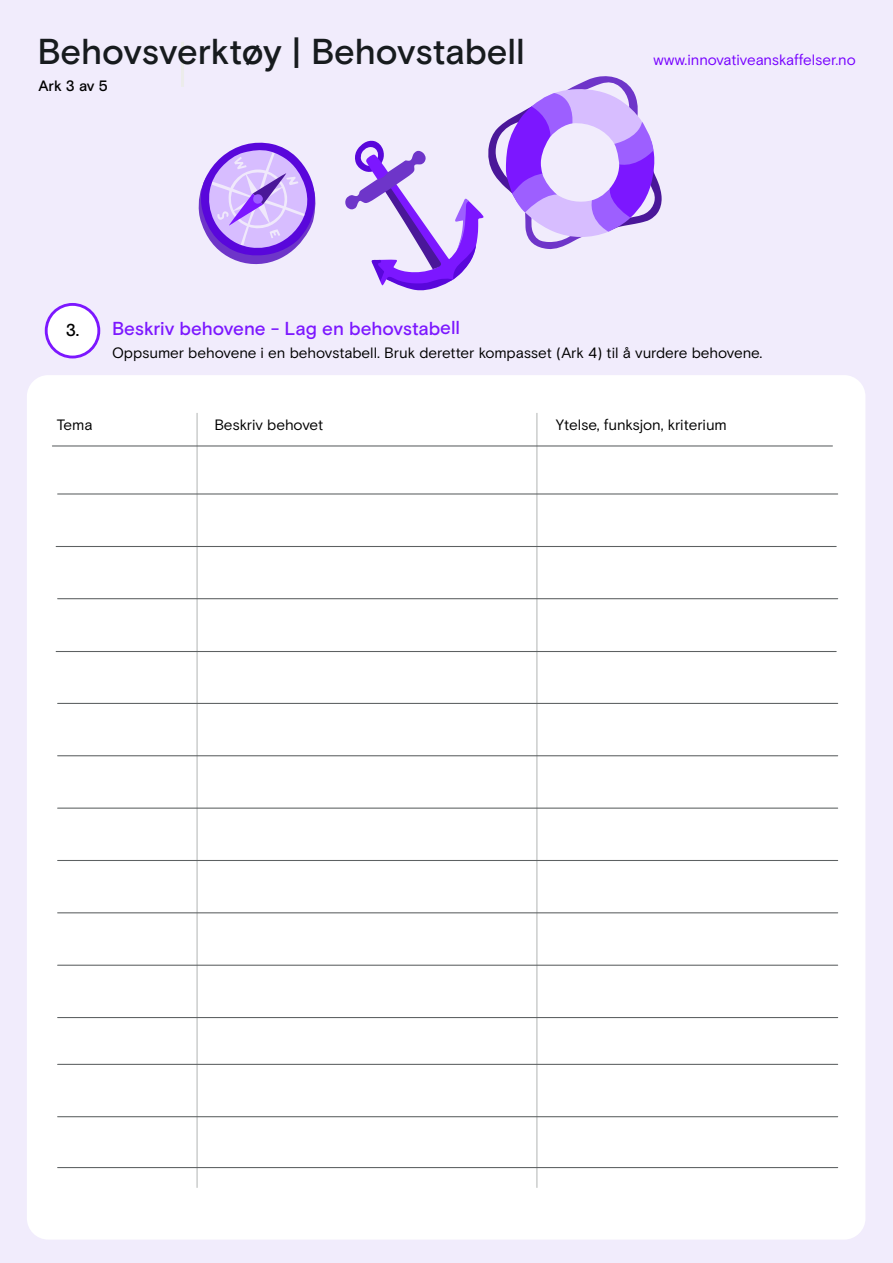
<style>
.page{position:relative;width:893px;height:1263px;background:#f1ecfc}
.page>*{position:absolute;margin:0;border:0;box-sizing:border-box;transform-origin:0 0}
.t1{font:500 36px "Basis Grotesque Pro";letter-spacing:-.005em;color:#171b1e}
.t2{font:500 18.75px "Basis Grotesque Pro";letter-spacing:-.01em;color:#7c17ff}
.t3{font:500 17.25px "Basis Grotesque Pro";color:#000}
.t4{font:15px "Basis Grotesque Pro";letter-spacing:-.005em;color:#000}
.t5{font:15px "Basis Grotesque Pro";letter-spacing:-.01em;color:#7600ff}
.t6{font:500 15px "Basis Grotesque Pro";color:#000}
</style>
<div class="page">
<div style="left:27px;top:375px;width:838px;height:864px;background:#fff;border-radius:21px"></div>
<div style="left:46px;top:304px;width:53px;height:53px;background:#fff;border-radius:50%"></div>
<div style="left:45px;top:303px;width:55px;height:55px;border:3px solid #7c17ff;border-radius:50%"></div>
<svg style="left:198px;top:142px;width:118px;height:123px"></svg>
<svg style="left:345px;top:76px;width:317px;height:215px"></svg>
<hr style="left:196px;top:413px;width:2px;height:775px;background:#cfd1d0">
<hr style="left:536px;top:413px;width:2px;height:775px;background:#cfd1d0">
<hr style="left:52px;top:445px;width:780px;height:1px;background:#5d6162">
<hr style="left:58px;top:598px;width:780px;height:1px;background:#5d6162">
<hr style="left:58px;top:755px;width:780px;height:1px;background:#5d6162">
<hr style="left:58px;top:1017px;width:780px;height:1px;background:#5d6162">
<hr style="left:58px;top:912px;width:780px;height:1px;background:#5d6162">
<hr style="left:58px;top:493px;width:780px;height:1px;background:#5d6162">
<hr style="left:58px;top:703px;width:780px;height:1px;background:#5d6162">
<hr style="left:56px;top:651px;width:780px;height:1px;background:#5d6162">
<hr style="left:56px;top:546px;width:780px;height:1px;background:#5d6162">
<hr style="left:58px;top:807px;width:780px;height:2px;background:#5d6162">
<hr style="left:58px;top:965px;width:780px;height:1px;background:#5d6162">
<hr style="left:58px;top:1064px;width:780px;height:1px;background:#5d6162">
<hr style="left:58px;top:1116px;width:780px;height:1px;background:#5d6162">
<hr style="left:58px;top:1167px;width:780px;height:1px;background:#5d6162">
<hr style="left:58px;top:860px;width:780px;height:1px;background:#5d6162">
<hr style="left:181px;top:42px;width:3px;height:45px;background:#ececeb">
<h1 class="t1" style="left:37px;top:30px;width:489px">Behovsverktøy | Behovstabell</h1>
<p class="t6" style="left:38px;top:77px;width:71px">Ark 3 av 5</p>
<p class="t3" style="left:66px;top:320px;width:15px">3.</p>
<p class="t2" style="left:112px;top:317px;width:349px">Beskriv behovene - Lag en behovstabell</p>
<p class="t5" style="left:653px;top:51px;width:204px">www.innovativeanskaffelser.no</p>
<p class="t4" style="left:112px;top:344px;width:652px">Oppsumer behovene i en behovstabell. Bruk deretter kompasset (Ark 4) til å vurdere behovene.</p>
<p class="t4" style="left:57px;top:416px;width:37px">Tema</p>
<p class="t4" style="left:214px;top:416px;width:110px">Beskriv behovet</p>
<p class="t4" style="left:556px;top:416px;width:173px">Ytelse, funksjon, kriterium</p>
</div>
